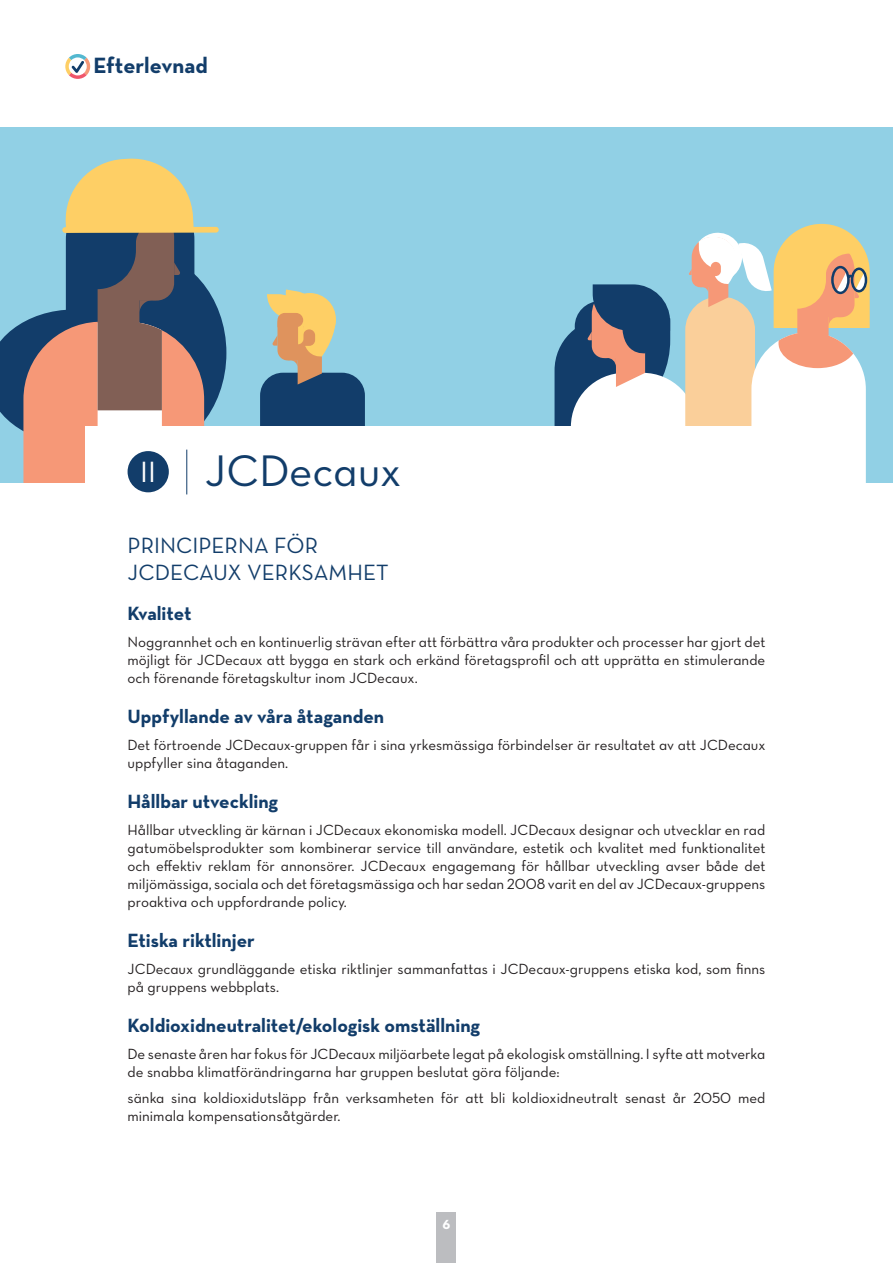
<style>
.page{position:relative;width:893px;height:1263px;background:#fff}
.page>*{position:absolute;margin:0;border:0;box-sizing:border-box;transform-origin:0 0}
.t1{font:45px "Neutra Text Book Alt";color:#123d6a}
.t2{font:22.5px/27px "Neutra Text Book Alt";color:#123d6a}
.t3{font:700 22.5px "Neutra Text";color:#123d6a}
.t4{font:700 19.5px "Neutra Text";color:#123d6a}
.t5{font:15px/18px "Neutra Text Book Alt";color:#231f20}
.t6{font:700 15px "Neutra Text";color:#fff}
.s1{font-size:29.85px;color:#fff}
</style>
<div class="page">
<div style="left:0;top:128px;width:893px;height:355px;background:#91d0e5"></div>
<svg style="left:260px;top:289px;width:105px;height:138px"></svg>
<svg style="left:555px;top:224px;width:315px;height:259px"></svg>
<svg style="left:0;top:158px;width:226px;height:325px"></svg>
<div style="left:62px;top:227px;width:157px;height:6px;background:#fecf65;border-radius:3px"></div>
<div style="left:85px;top:427px;width:723px;height:135px;background:#fff"></div>
<svg style="left:65px;top:54px;width:25px;height:25px"></svg>
<div style="left:128px;top:451px;width:41px;height:41px;background:#123d6a;border-radius:50%"></div>
<hr style="left:186px;top:450px;width:1px;height:44px;background:#123d6a">
<div style="left:436px;top:1212px;width:20px;height:51px;background:#bcbdc0"></div>
<h2 class="t3" style="left:93px;top:52px;width:116px">Efterlevnad</h2>
<h1 class="t1" style="left:140px;top:444px;width:263px"><span class="s1">II</span> JCDecaux</h1>
<h2 class="t2" style="left:128px;top:531px;width:262px">PRINCIPERNA FÖR<br>JCDECAUX VERKSAMHET</h2>
<h3 class="t4" style="left:128px;top:601px;width:65px">Kvalitet</h3>
<p class="t5" style="left:128px;top:632px;width:639px;text-align:justify">Noggrannhet och en kontinuerlig strävan efter att förbättra våra produkter och processer har gjort det möjligt för JCDecaux att bygga en stark och erkänd företagsprofil och att upprätta en stimulerande och förenande företagskultur inom JCDecaux.</p>
<h3 class="t4" style="left:128px;top:704px;width:258px">Uppfyllande av våra åtaganden</h3>
<p class="t5" style="left:128px;top:735px;width:639px">Det förtroende JCDecaux-gruppen får i sina yrkesmässiga förbindelser är resultatet av att JCDecaux uppfyller sina åtaganden.</p>
<h3 class="t4" style="left:128px;top:789px;width:152px">Hållbar utveckling</h3>
<p class="t5" style="left:128px;top:820px;width:639px;text-align:justify">Hållbar utveckling är kärnan i JCDecaux ekonomiska modell. JCDecaux designar och utvecklar en rad gatumöbelsprodukter som kombinerar service till användare, estetik och kvalitet med funktionalitet och effektiv reklam för annonsörer. JCDecaux engagemang för hållbar utveckling avser både det miljömässiga, sociala och det företagsmässiga och har sedan 2008 varit en del av JCDecaux-gruppens proaktiva och uppfordrande policy.</p>
<h3 class="t4" style="left:128px;top:928px;width:129px">Etiska riktlinjer</h3>
<p class="t5" style="left:128px;top:959px;width:639px">JCDecaux grundläggande etiska riktlinjer sammanfattas i JCDecaux-gruppens etiska kod, som finns på gruppens webbplats.</p>
<h3 class="t4" style="left:128px;top:1013px;width:354px">Koldioxidneutralitet/ekologisk omställning</h3>
<p class="t5" style="left:128px;top:1044px;width:639px">De senaste åren har fokus för JCDecaux miljöarbete legat på ekologisk omställning. I syfte att motverka de snabba klimatförändringarna har gruppen beslutat göra följande:</p>
<p class="t5" style="left:128px;top:1089px;width:639px">sänka sina koldioxidutsläpp från verksamheten för att bli koldioxidneutralt senast år 2050 med minimala kompensationsåtgärder.</p>
<p class="t6" style="left:442px;top:1214px;width:9px">6</p>
</div>
